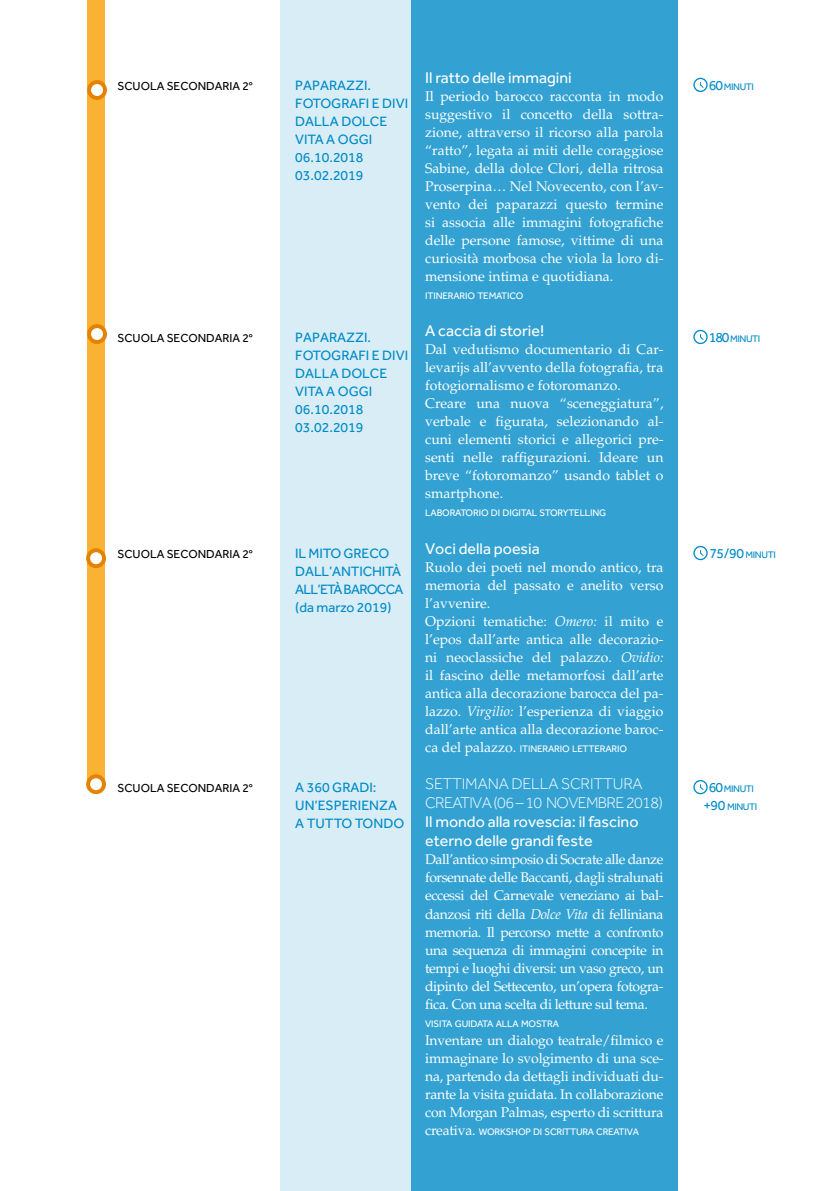
<style>
.page{position:relative;width:840px;height:1191px;background:#fff}
.page>*{position:absolute;margin:0;border:0;box-sizing:border-box;transform-origin:0 0}
.t1{font:16px/19.2px "Effra";color:#fff}
.t2{font:14px/18px "Palatino LT Std";color:#fff;text-align:justify}
.t3{font:14px/18px "Effra";color:#008bc7}
.t4{font:12px "Effra";color:#000}
.t5{font:9.8px "Effra";letter-spacing:-.015em;color:#fff}
.t6{font:9.8px/18px "Effra";letter-spacing:-.045em;color:#008bc7;text-align:center}
.s1{font-style:italic}
.s2{font-family:"Palatino LT Std";font-size:14px}
.s3{font-weight:300}
.s4{font-size:14px}
</style>
<div class="page">
<div style="left:281px;top:0;width:130px;height:1191px;background:#d9edf6"></div>
<div style="left:411px;top:0;width:265px;height:1191px;background:#33a2d2"></div>
<div style="left:693px;top:78px;width:14px;height:14px;border:1px solid #008bc7;border-radius:50%"></div>
<div style="left:693px;top:330px;width:14px;height:14px;border:1px solid #008bc7;border-radius:50%"></div>
<div style="left:693px;top:546px;width:14px;height:14px;border:1px solid #008bc7;border-radius:50%"></div>
<div style="left:693px;top:780px;width:14px;height:14px;border:1px solid #008bc7;border-radius:50%"></div>
<svg style="left:700px;top:784px;width:3px;height:6px"></svg>
<div style="left:87px;top:0;width:17px;height:785px;background:#f9b234"></div>
<div style="left:87px;top:80px;width:20px;height:20px;background:#e58300;border-radius:50%"></div>
<div style="left:91px;top:84px;width:12px;height:12px;background:#fff;border-radius:50%"></div>
<div style="left:87px;top:324px;width:20px;height:20px;background:#e58300;border-radius:50%"></div>
<div style="left:91px;top:328px;width:12px;height:12px;background:#fff;border-radius:50%"></div>
<svg style="left:86px;top:548px;width:20px;height:20px"></svg>
<div style="left:90px;top:552px;width:12px;height:12px;background:#fff;border-radius:50%"></div>
<svg style="left:86px;top:774px;width:20px;height:20px"></svg>
<div style="left:90px;top:778px;width:12px;height:12px;background:#fff;border-radius:50%"></div>
<p class="t4" style="left:117px;top:79px;width:137px">SCUOLA SECONDARIA 2°</p>
<p class="t4" style="left:117px;top:331px;width:137px">SCUOLA SECONDARIA 2°</p>
<p class="t4" style="left:117px;top:547px;width:137px">SCUOLA SECONDARIA 2°</p>
<p class="t4" style="left:117px;top:781px;width:137px">SCUOLA SECONDARIA 2°</p>
<p class="t3" style="left:295px;top:76px;width:114px">PAPARAZZI.<br>FOTOGRAFI E DIVI<br>DALLA DOLCE<br>VITA A OGGI<br>06.10.2018<br>03.02.2019</p>
<p class="t3" style="left:295px;top:328px;width:114px">PAPARAZZI.<br>FOTOGRAFI E DIVI<br>DALLA DOLCE<br>VITA A OGGI<br>06.10.2018<br>03.02.2019</p>
<p class="t3" style="left:295px;top:544px;width:109px">IL MITO GRECO<br>DALL’ANTICHITÀ<br>ALL’ETÀ BAROCCA (da marzo 2019)</p>
<p class="t3" style="left:295px;top:778px;width:110px">A 360 GRADI:<br>UN’ESPERIENZA<br>A TUTTO TONDO</p>
<p class="t1" style="left:425px;top:68px;width:148px">Il ratto delle immagini</p>
<p class="t2" style="left:425px;top:87px;width:240px">Il periodo barocco racconta in modo suggestivo il concetto della sottra&shy;zione, attraverso il ricorso alla parola “ratto”, legata ai miti delle coraggiose Sabine, della dolce Clori, della ritrosa Proserpina… Nel Novecento, con l’av&shy;vento dei paparazzi questo termine si associa alle immagini fotografiche delle persone famose, vittime di una curiosità morbosa che viola la loro di&shy;mensione intima e quotidiana.</p>
<p class="t5" style="left:425px;top:290px;width:100px">ITINERARIO TEMATICO</p>
<p class="t1" style="left:425px;top:321px;width:120px">A caccia di storie!</p>
<p class="t2" style="left:425px;top:341px;width:240px;text-align:left">Dal vedutismo documentario di Car&shy;levarijs all’avvento della fotografia, tra fotogiornalismo e fotoromanzo.<br>Creare una nuova “sceneggiatura”, verbale e figurata, selezionando al&shy;cuni elementi storici e allegorici pre&shy;senti nelle raffigurazioni. Ideare un breve “fotoromanzo” usando tablet o smartphone.</p>
<p class="t5" style="left:425px;top:507px;width:182px">LABORATORIO DI DIGITAL STORYTELLING</p>
<p class="t1" style="left:425px;top:538px;width:116px">Voci della poesia</p>
<p class="t2" style="left:425px;top:558px;width:240px;text-align:left">Ruolo dei poeti nel mondo antico, tra memoria del passato e anelito verso l’avvenire.<br>Opzioni tematiche: <span class="s1">Omero:</span> il mito e l’epos dall’arte antica alle decorazio&shy;ni neoclassiche del palazzo. <span class="s1">Ovidio: </span>il fascino delle metamorfosi dall’arte antica alla decorazione barocca del pa&shy;lazzo. <span class="s1">Virgilio:</span> l’esperienza di viaggio dall’arte antica alla decorazione baroc-</p>
<p class="t5" style="left:425px;top:742px;width:203px"><span class="s2">ca del palazzo.</span> ITINERARIO LETTERARIO</p>
<p class="t1" style="left:425px;top:773px;width:239px"><span class="s3">SETTIMANA DELLA SCRITTURA<br>CREATIVA (06 – 10 NOVEMBRE 2018)<br></span>Il mondo alla rovescia: il fascino eterno delle grandi feste</p>
<p class="t2" style="left:425px;top:851px;width:240px">Dall’antico simposio di Socrate alle danze forsennate delle Baccanti, dagli stralunati eccessi del Carnevale veneziano ai bal&shy;danzosi riti della <span class="s1">Dolce Vita</span> di felliniana memoria. Il percorso mette a confronto una sequenza di immagini concepite in tempi e luoghi diversi: un vaso greco, un dipinto del Settecento, un’opera fotogra&shy;fica. Con una scelta di letture sul tema.</p>
<p class="t5" style="left:425px;top:1017px;width:135px">VISITA GUIDATA ALLA MOSTRA</p>
<p class="t2" style="left:425px;top:1031px;width:240px">Inventare un dialogo teatrale/filmico e immaginare lo svolgimento di una sce&shy;na, partendo da dettagli individuati du&shy;rante la visita guidata. In collaborazione con Morgan Palmas, esperto di scrittura</p>
<p class="t5" style="left:425px;top:1125px;width:215px"><span class="s2">creativa.</span> WORKSHOP DI SCRITTURA CREATIVA</p>
<p class="t6" style="left:708px;top:78px;width:46px"><span class="s4">60</span> MINUTI</p>
<p class="t6" style="left:708px;top:330px;width:53px"><span class="s4">180</span> MINUTI</p>
<p class="t6" style="left:709px;top:546px;width:68px"><span class="s4">75/90</span> MINUTI</p>
<p class="t6" style="left:703px;top:780px;width:55px"><span class="s4">60</span> MINUTI <span class="s4">+90</span> MINUTI</p>
</div>
